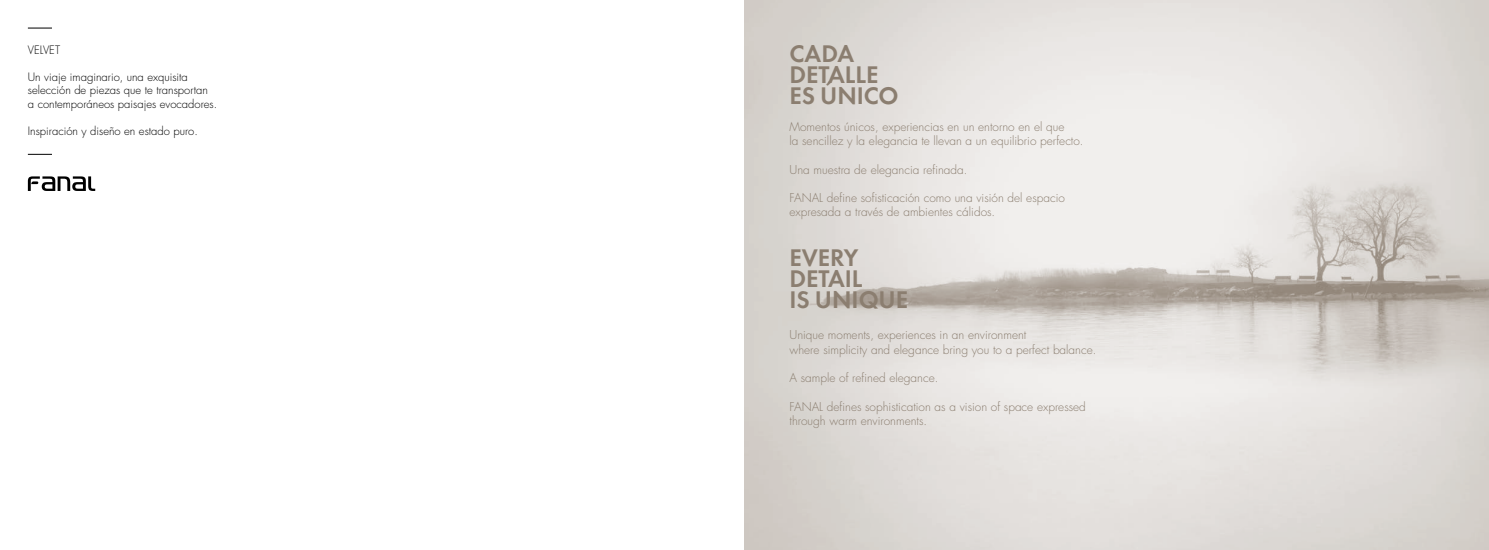
<style>
.page{position:relative;width:1489px;height:550px;background:#fff}
.page>*{position:absolute;margin:0;border:0;box-sizing:border-box;transform-origin:0 0}
.t1{font:25px/21.2px "Futura Bld";color:#8b7e70}
.t2{font:300 11.88px/14.2px "Futura Std";color:#8b7e70}
.t3{font:300 11.25px/13.5px "Futura Std";color:#000}
</style>
<div class="page">
<img style="left:744px;top:0;width:744px;height:549px">
<svg style="left:28px;top:28px;width:24px;height:1px"></svg>
<svg style="left:28px;top:154px;width:24px;height:1px"></svg>
<svg style="left:28px;top:176px;width:67px;height:15px"></svg>
<p class="t3" style="left:28px;top:43px;width:34px">VELVET</p>
<p class="t3" style="left:28px;top:70px;width:191px">Un viaje imaginario, una exquisita selección de piezas que te transportan<br>a contemporáneos paisajes evocadores.</p>
<p class="t3" style="left:28px;top:124px;width:171px">Inspiración y diseño en estado puro.</p>
<h1 class="t1" style="left:789px;top:45px;width:111px">CADA<br>DETALLE<br>ES ÚNICO</h1>
<p class="t2" style="left:789px;top:120px;width:295px">Momentos únicos, experiencias en un entorno en el que<br>la sencillez y la elegancia te llevan a un equilibrio perfecto.</p>
<p class="t2" style="left:789px;top:162px;width:179px">Una muestra de elegancia refinada.</p>
<p class="t2" style="left:789px;top:191px;width:277px">FANAL define sofisticación como una visión del espacio expresada a través de ambientes cálidos.</p>
<h1 class="t1" style="left:789px;top:249px;width:120px">EVERY<br>DETAIL<br>IS UNIQUE‬</h1>
<p class="t2" style="left:789px;top:328px;width:308px">Unique moments, experiences in an environment<br>where simplicity and elegance bring you to a perfect balance.</p>
<p class="t2" style="left:789px;top:371px;width:150px">A sample of refined elegance.</p>
<p class="t2" style="left:789px;top:399px;width:298px">FANAL defines sophistication as a vision of space expressed through warm environments.</p>
</div>
